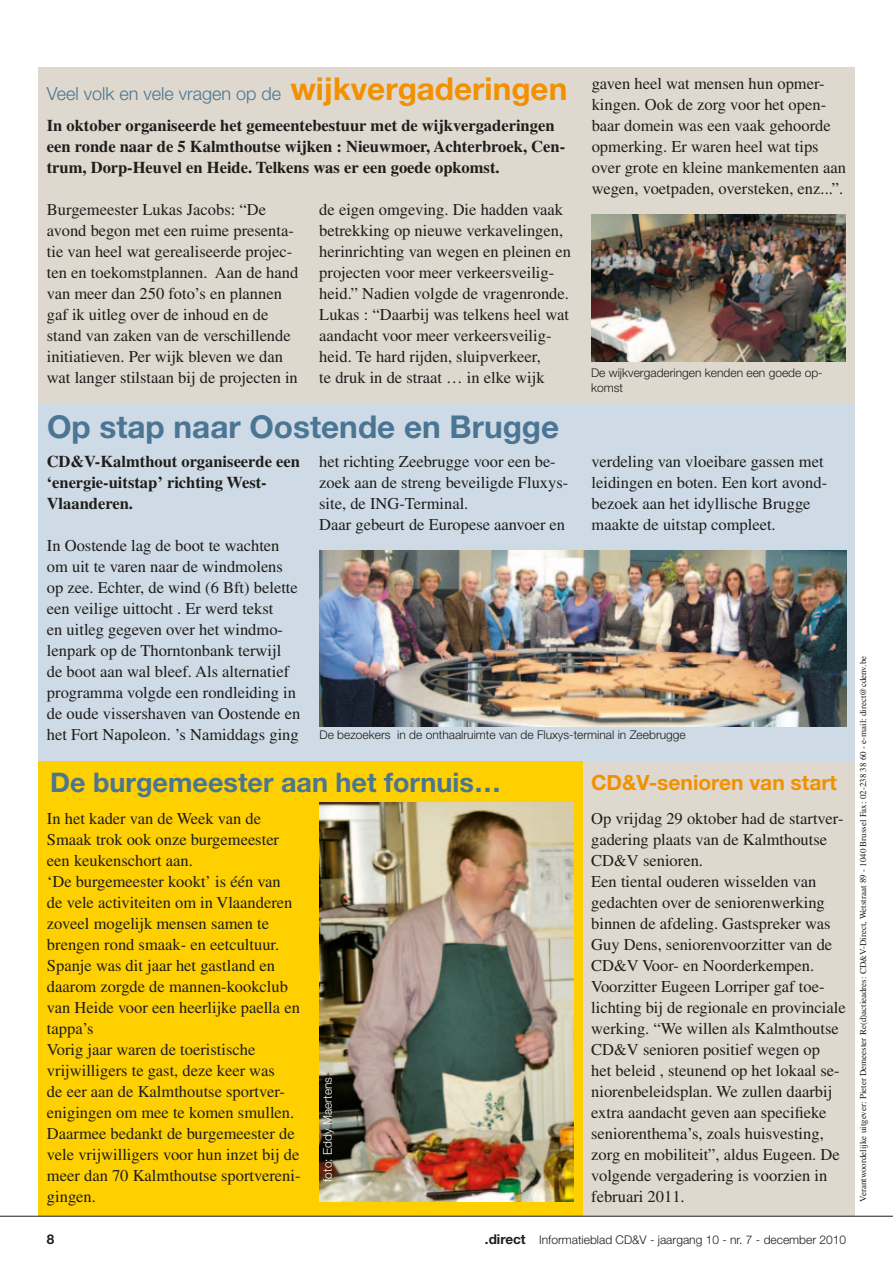
<style>
.page{position:relative;width:893px;height:1263px;background:#fff}
.page>*{position:absolute;margin:0;border:0;box-sizing:border-box;transform-origin:0 0}
.t1{font:700 31.5px "Helvetica Neue LT Std";color:#4a7593}
.t2{font:700 27px "Helvetica Neue LT Std";color:#4a7593}
.t3{font:700 21px "Helvetica Neue LT Std";color:#f39000}
.t4{font:300 18px "Helvetica Neue LT Std";color:#4a7593}
.t5{font:16.5px/21px "Times LT Std";color:#1d1d1b}
.t6{font:700 16.5px/21px "Times LT Std";color:#1d1d1b}
.t7{font:700 13.5px "Helvetica Neue LT Std";color:#1d1d1b}
.t8{font:300 12px/14.4px "Helvetica Neue LT Std";color:#1d1d1b}
.t9{font:300 12px "Helvetica Neue LT Std";color:#fff}
.t10{font:9px "Times LT Std";color:#1d1d1b}
.s1{font-weight:700;font-size:31.5px;color:#f39000}
.s2{font-weight:700;font-size:13.5px}
</style>
<div class="page">
<div style="left:582px;top:761px;width:273px;height:455px;background:#ded8ce"></div>
<div style="left:38px;top:404px;width:817px;height:357px;background:#cedae5"></div>
<div style="left:38px;top:761px;width:544px;height:455px;background:#ffd000"></div>
<div style="left:38px;top:68px;width:817px;height:336px;background:#ded8ce"></div>
<hr style="left:0;top:1216px;width:893px;height:1px;background:#1d1d1b">
<img style="left:591px;top:215px;width:255px;height:147px">
<img style="left:319px;top:551px;width:527px;height:175px">
<img style="left:319px;top:803px;width:254px;height:399px">
<p class="t4" style="left:47px;top:83px;width:522px">Veel volk en vele vragen op de <span class="s1">wijkvergaderingen</span></p>
<p class="t6" style="left:47px;top:114px;width:520px">In oktober organiseerde het gemeentebestuur met de wijkvergaderingen een ronde naar de 5 Kalmthoutse wijken : Nieuwmoer, Achterbroek, Cen&shy;trum, Dorp-Heuvel en Heide. Telkens was er een goede opkomst.</p>
<p class="t5" style="left:47px;top:199px;width:253px">Burgemeester Lukas Jacobs: “De avond begon met een ruime presenta&shy;tie van heel wat gerealiseerde projec&shy;ten en toekomstplannen. Aan de hand van meer dan 250 foto’s en plannen gaf ik uitleg over de inhoud en de stand van zaken van de verschillende initiatieven. Per wijk bleven we dan wat langer stilstaan bij de projecten in</p>
<p class="t5" style="left:319px;top:199px;width:253px">de eigen omgeving. Die hadden vaak betrekking op nieuwe verkavelingen, herinrichting van wegen en pleinen en projecten voor meer verkeersveilig&shy;heid.” Nadien volgde de vragenronde.<br>Lukas : “Daarbij was telkens heel wat aandacht voor meer verkeersveilig&shy;heid. Te hard rijden, sluipverkeer,<br>te druk in de straat … in elke wijk</p>
<h1 class="t1" style="left:47px;top:407px;width:514px">Op stap naar Oostende en Brugge</h1>
<p class="t5" style="left:592px;top:73px;width:256px">gaven heel wat mensen hun opmer&shy;kingen. Ook de zorg voor het open&shy;baar domein was een vaak gehoorde opmerking. Er waren heel wat tips over grote en kleine mankementen aan wegen, voetpaden, oversteken, enz...”.</p>
<p class="t8" style="left:591px;top:366px;width:233px">De wijkvergaderingen kenden een goede op&shy;komst</p>
<p class="t6" style="left:47px;top:450px;width:255px">CD&amp;V-Kalmthout organiseerde een ‘energie-uitstap’ richting West-<br>Vlaanderen.</p>
<p class="t5" style="left:47px;top:535px;width:255px">In Oostende lag de boot te wachten om uit te varen naar de windmolens op zee. Echter, de wind (6 Bft) belette een veilige uittocht . Er werd tekst<br>en uitleg gegeven over het windmo&shy;lenpark op de Thorntonbank terwijl de boot aan wal bleef. Als alternatief programma volgde een rondleiding in de oude vissershaven van Oostende en het Fort Napoleon. ’s Namiddags ging</p>
<p class="t5" style="left:319px;top:451px;width:251px">het richting Zeebrugge voor een be&shy;zoek aan de streng beveiligde Fluxys&shy;site, de ING-Terminal.<br>Daar gebeurt de Europese aanvoer en</p>
<p class="t5" style="left:591px;top:451px;width:237px">verdeling van vloeibare gassen met leidingen en boten. Een kort avond&shy;bezoek aan het idyllische Brugge maakte de uitstap compleet.</p>
<p class="t8" style="left:319px;top:727px;width:368px">De bezoekers in de onthaalruimte van de Fluxys-terminal in Zeebrugge</p>
<h2 class="t2" style="left:50px;top:765px;width:452px">De burgemeester aan het fornuis…</h2>
<p class="t5" style="left:47px;top:808px;width:255px">In het kader van de Week van de<br>Smaak trok ook onze burgemeester een keukenschort aan.<br>‘De burgemeester kookt’ is één van<br>de vele activiteiten om in Vlaanderen zoveel mogelijk mensen samen te brengen rond smaak- en eetcultuur.<br>Spanje was dit jaar het gastland en daarom zorgde de mannen-kookclub van Heide voor een heerlijke paella en tappa’s<br>Vorig jaar waren de toeristische vrijwilligers te gast, deze keer was<br>de eer aan de Kalmthoutse sportver&shy;enigingen om mee te komen smullen.<br>Daarmee bedankt de burgemeester de vele vrijwilligers voor hun inzet bij de meer dan 70 Kalmthoutse sportvereni&shy;gingen.</p>
<p class="t9" style="left:320px;top:1182px;width:106px;rotate:-90deg">foto: Eddy Maertens</p>
<p class="t3" style="left:591px;top:769px;width:247px">CD&amp;V-senioren van start</p>
<p class="t5" style="left:591px;top:808px;width:256px">Op vrijdag 29 oktober had de startver&shy;gadering plaats van de Kalmthoutse CD&amp;V senioren.<br>Een tiental ouderen wisselden van gedachten over de seniorenwerking binnen de afdeling. Gastspreker was Guy Dens, seniorenvoorzitter van de CD&amp;V Voor- en Noorderkempen.<br>Voorzitter Eugeen Lorriper gaf toe&shy;lichting bij de regionale en provinciale werking. “We willen als Kalmthoutse CD&amp;V senioren positief wegen op<br>het beleid , steunend op het lokaal se&shy;niorenbeleidsplan. We zullen daarbij extra aandacht geven aan specifieke seniorenthema’s, zoals huisvesting, zorg en mobiliteit”, aldus Eugeen. De volgende vergadering is voorzien in februari 2011.</p>
<p class="t7" style="left:47px;top:1231px;width:9px">8</p>
<p class="t8" style="left:485px;top:1232px;width:363px"><span class="s2">.direct</span> Informatieblad CD&amp;V - jaargang 10 - nr. 7 - december 2010</p>
<p class="t10" style="left:858px;top:1202px;width:547px;rotate:-90deg">Verantwoordelijke uitgever: Pieter Demeester Re(d)actieadres: CD&amp;V-Direct, Wetstraat 89 - 1040 Brussel Fax: 02-238 38 60 - e-mail: direct@cdenv.be</p>
</div>
